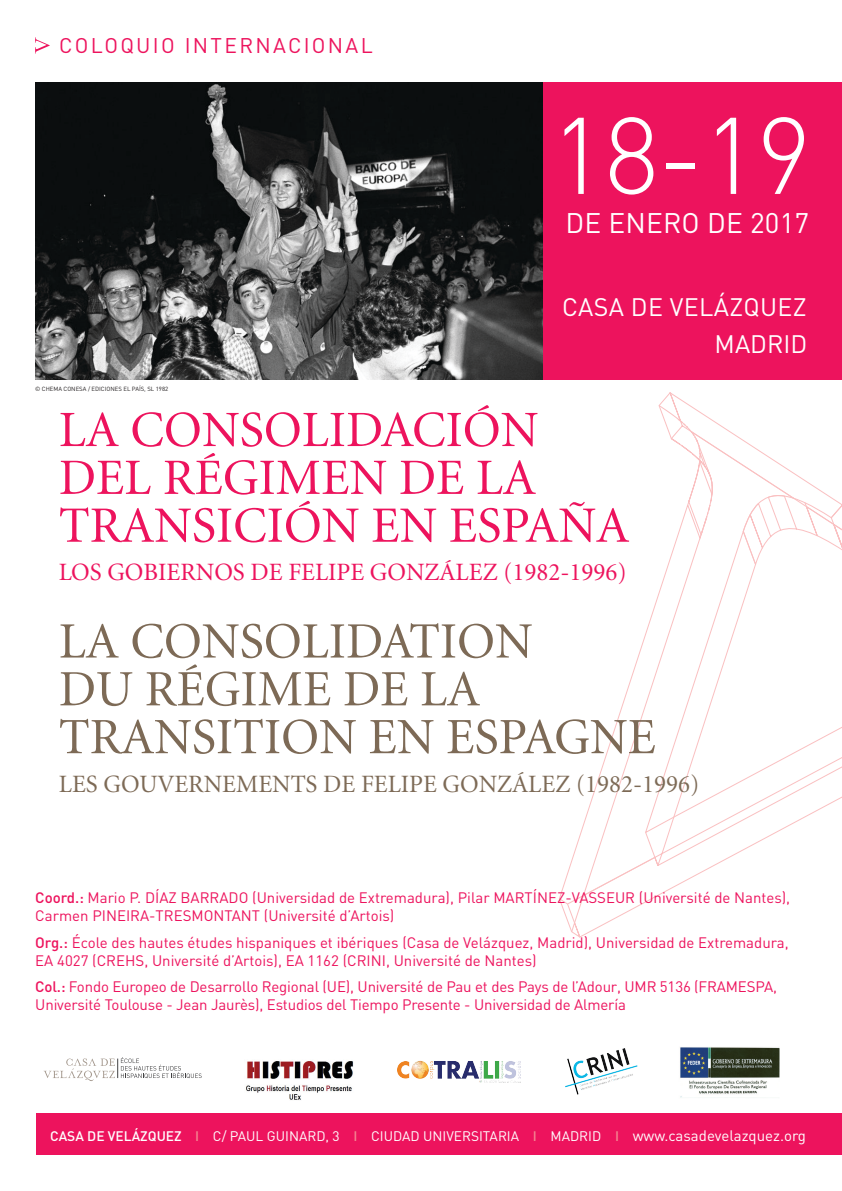
<style>
.page{position:relative;width:842px;height:1191px;background:#fff}
.page>*{position:absolute;margin:0;border:0;box-sizing:border-box;transform-origin:0 0}
.t1{font:300 107px "DIN";color:#fff}
.t2{font:50.9px/47.8px "Minion LT";color:#ed135d}
.t3{font:50.9px/47.8px "Minion LT";color:#7d6a56}
.t4{font:28px "DIN";letter-spacing:.005em;color:#fff}
.t5{font:25px/36.8px "DIN";letter-spacing:.01em;color:#fff;text-align:right}
.t6{font:24.9px "Minion LT";color:#7d6a56}
.t7{font:24.9px "Minion LT";color:#ed135d}
.t8{font:21px "DIN";letter-spacing:.11em;color:#ed135d}
.t9{font:15px/18px "DIN";color:#ed135d}
.t10{font:13.7px "DIN";color:#fff}
.t11{font:6px "DIN";color:#231f20}
.s1{font-weight:500}
.s2{font-weight:500;color:#f48590}
.s3{font-size:15px}
</style>
<div class="page">
<svg style="left:571px;top:727px;width:271px;height:211px"></svg>
<svg style="left:561px;top:904px;width:207px;height:28px"></svg>
<svg style="left:559px;top:595px;width:230px;height:309px"></svg>
<svg style="left:658px;top:392px;width:184px;height:217px"></svg>
<img style="left:35px;top:82px;width:509px;height:298px">
<div style="left:544px;top:82px;width:298px;height:298px;background:#ed135d"></div>
<svg style="left:35px;top:37px;width:15px;height:17px"></svg>
<div style="left:36px;top:1113px;width:806px;height:42px;background:#ed135d"></div>
<svg style="left:44px;top:1057px;width:158px;height:24px"></svg>
<img style="left:565px;top:1048px;width:73px;height:47px">
<img style="left:680px;top:1047px;width:99px;height:51px">
<img style="left:246px;top:1061px;width:108px;height:39px">
<img style="left:398px;top:1060px;width:122px;height:22px">
<h3 class="t8" style="left:59px;top:32px;width:315px">COLOQUIO INTERNACIONAL</h3>
<p class="t11" style="left:35px;top:384px;width:135px">© CHEMA CONESA / EDICIONES EL PAÍS, SL 1982</p>
<h1 class="t1" style="left:550px;top:90px;width:263px">18-19</h1>
<h3 class="t4" style="left:566px;top:205px;width:245px">DE ENERO DE 2017</h3>
<h3 class="t5" style="left:562px;top:288px;width:247px">CASA DE VELÁZQUEZ<br>MADRID</h3>
<h2 class="t2" style="left:59px;top:408px;width:572px">LA CONSOLIDACIÓN<br>DEL RÉGIMEN DE LA<br>TRANSICIÓN EN ESPAÑA</h2>
<h3 class="t7" style="left:59px;top:560px;width:569px">LOS GOBIERNOS DE FELIPE GONZÁLEZ (1982-1996)</h3>
<h2 class="t3" style="left:59px;top:619px;width:598px">LA CONSOLIDATION<br>DU RÉGIME DE LA<br>TRANSITION EN ESPAGNE</h2>
<h3 class="t6" style="left:59px;top:771px;width:642px">LES GOUVERNEMENTS DE FELIPE GONZÁLEZ (1982-1996)</h3>
<p class="t9" style="left:35px;top:888px;width:756px"><span class="s1">Coord.:</span> Mario P. DÍAZ BARRADO (Universidad de Extremadura), Pilar MARTÍNEZ-VASSEUR (Université de Nantes),<br>Carmen PINEIRA-TRESMONTANT (Université d’Artois)</p>
<p class="t9" style="left:35px;top:933px;width:755px"><span class="s1">Org.:</span> École des hautes études hispaniques et ibériques (Casa de Velázquez, Madrid), Universidad de Extremadura,<br>EA 4027 (CREHS, Université d’Artois), EA 1162 (CRINI, Université de Nantes)</p>
<p class="t9" style="left:35px;top:977px;width:743px"><span class="s1">Col.:</span> Fondo Europeo de Desarrollo Regional (UE), Université de Pau et des Pays de l’Adour, UMR 5136 (FRAMESPA,<br>Université Toulouse - Jean Jaurès), Estudios del Tiempo Presente - Universidad de Almería</p>
<p class="t10" style="left:50px;top:1127px;width:757px"><span class="s1">CASA DE VELÁZQUEZ</span> <span class="s2">I</span> C/ PAUL GUINARD, 3 <span class="s2">I</span> CIUDAD UNIVERSITARIA <span class="s2">I</span> MADRID <span class="s2">I</span> <span class="s3">www.casadevelazquez.org</span></p>
</div>
